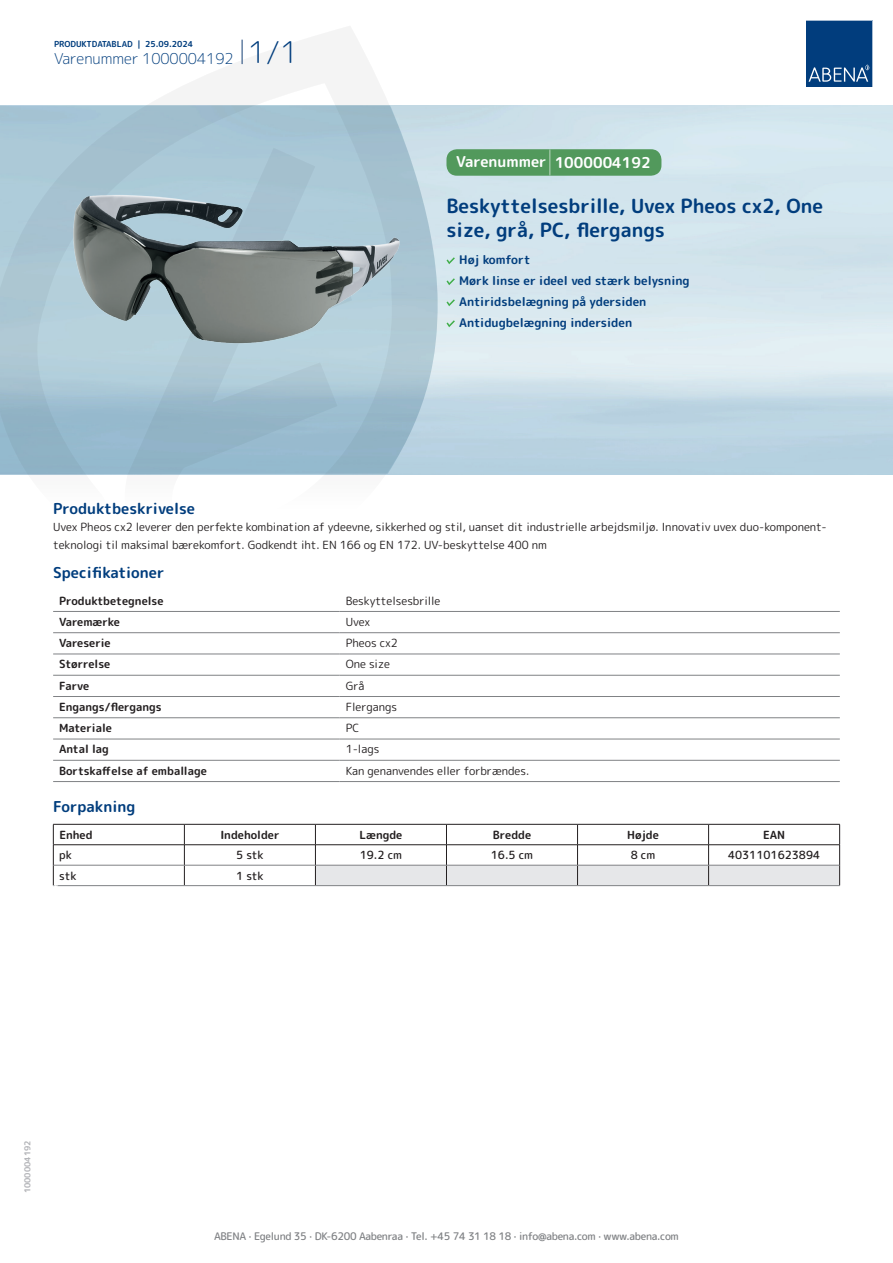
<style>
.page{position:relative;width:893px;height:1263px;background:#fff}
.page>*{position:absolute;margin:0;border:0;box-sizing:border-box;transform-origin:0 0}
.t1{font:700 19.5px/24px "Rounded Mplus 1 c";color:#013d7d}
.t2{font:700 15px "Rounded Mplus 1 c";color:#013d7d}
.t3{font:300 15px "Rounded Mplus 1 c";color:#013d7d}
.t4{font:700 15px "Rounded Mplus 1 c";color:#fff}
.t5{font:700 12px/21px "Rounded Mplus 1 c";color:#013d7d}
.t6{font:11.25px/18px "Rounded Mplus 1 c";color:#231f20}
.t7{font:700 11.25px "Rounded Mplus 1 c";color:#231f20}
.t8{font:500 11.25px "Rounded Mplus 1 c";color:#231f20}
.t9{font:500 10.5px "Rounded Mplus 1 c";letter-spacing:-.03em;color:#808285}
.t10{font:700 10.5px "Rounded Mplus 1 c";color:#fff}
.t11{font:700 8.25px "Rounded Mplus 1 c";color:#013d7d}
.t12{font:700 8.25px "Rounded Mplus 1 c";color:#b2b3b7}
.s1{font-size:30px}
.s2{font-size:25.5px}
</style>
<div class="page">
<svg style="left:0;top:26px;width:439px;height:449px"></svg>
<svg style="left:0;top:106px;width:438px;height:368px;background:#a3c1d1"></svg>
<svg style="left:242px;top:40px;width:1px;height:24px"></svg>
<svg style="left:806px;top:20px;width:67px;height:67px;background:#144b86"></svg>
<img style="left:47px;top:171px;width:384px;height:187px">
<hr style="left:53px;top:611px;width:287px;height:1px;background:#808285">
<hr style="left:340px;top:611px;width:500px;height:1px;background:#808285">
<hr style="left:53px;top:632px;width:287px;height:1px;background:#808285">
<hr style="left:340px;top:632px;width:500px;height:1px;background:#808285">
<hr style="left:53px;top:654px;width:287px;height:1px;background:#808285">
<hr style="left:340px;top:654px;width:500px;height:1px;background:#808285">
<hr style="left:53px;top:675px;width:287px;height:1px;background:#808285">
<hr style="left:340px;top:675px;width:500px;height:1px;background:#808285">
<hr style="left:53px;top:696px;width:287px;height:1px;background:#808285">
<hr style="left:340px;top:696px;width:500px;height:1px;background:#808285">
<hr style="left:53px;top:717px;width:287px;height:1px;background:#808285">
<hr style="left:340px;top:717px;width:500px;height:1px;background:#808285">
<hr style="left:53px;top:739px;width:287px;height:1px;background:#808285">
<hr style="left:340px;top:739px;width:500px;height:1px;background:#808285">
<hr style="left:53px;top:760px;width:287px;height:1px;background:#808285">
<hr style="left:340px;top:760px;width:500px;height:1px;background:#808285">
<hr style="left:53px;top:781px;width:287px;height:1px;background:#808285">
<hr style="left:340px;top:781px;width:500px;height:1px;background:#808285">
<hr style="left:53px;top:824px;width:131px;height:1px;background:#231f20">
<hr style="left:184px;top:824px;width:131px;height:1px;background:#231f20">
<hr style="left:53px;top:844px;width:131px;height:1px;background:#231f20">
<hr style="left:184px;top:844px;width:131px;height:1px;background:#231f20">
<svg style="left:53px;top:824px;width:1px;height:61px"></svg>
<svg style="left:184px;top:824px;width:1px;height:61px"></svg>
<svg style="left:315px;top:824px;width:525px;height:61px"></svg>
<hr style="left:54px;top:865px;width:130px;height:1px;background:#808285">
<hr style="left:184px;top:865px;width:131px;height:1px;background:#808285">
<hr style="left:315px;top:865px;width:131px;height:1px;background:#808285">
<hr style="left:446px;top:865px;width:131px;height:1px;background:#808285">
<hr style="left:577px;top:865px;width:132px;height:1px;background:#808285">
<hr style="left:709px;top:865px;width:130px;height:1px;background:#808285">
<hr style="left:53px;top:885px;width:131px;height:1px;background:#808285">
<hr style="left:184px;top:885px;width:131px;height:1px;background:#808285">
<hr style="left:315px;top:885px;width:131px;height:1px;background:#808285">
<hr style="left:446px;top:885px;width:131px;height:1px;background:#808285">
<hr style="left:577px;top:885px;width:132px;height:1px;background:#808285">
<hr style="left:709px;top:885px;width:131px;height:1px;background:#808285">
<svg style="left:446px;top:257px;width:9px;height:7px"></svg>
<svg style="left:446px;top:278px;width:9px;height:7px"></svg>
<svg style="left:446px;top:299px;width:9px;height:7px"></svg>
<svg style="left:446px;top:320px;width:9px;height:7px"></svg>
<div style="left:446px;top:149px;width:215px;height:27px;background:#52995c;border-radius:10px"></div>
<p class="t11" style="left:54px;top:38px;width:141px">PRODUKTDATABLAD | 25.09.2024</p>
<h2 class="t3" style="left:54px;top:48px;width:246px">Varenummer 1000004192 <span class="s1">1/1</span></h2>
<h2 class="t4" style="left:456px;top:152px;width:196px">Varenummer <span class="s2">|</span> 1000004192</h2>
<h1 class="t1" style="left:446px;top:194px;width:378px">Beskyttelsesbrille, Uvex Pheos cx2, One size, grå, PC, flergangs</h1>
<p class="t5" style="left:459px;top:249px;width:232px">Høj komfort<br>Mørk linse er ideel ved stærk belysning<br>Antiridsbelægning på ydersiden<br>Antidugbelægning indersiden</p>
<h2 class="t2" style="left:53px;top:498px;width:143px">Produktbeskrivelse</h2>
<p class="t6" style="left:53px;top:517px;width:775px">Uvex Pheos cx2 leverer den perfekte kombination af ydeevne, sikkerhed og stil, uanset dit industrielle arbejdsmiljø. Innovativ uvex duo-komponent&shy;teknologi til maksimal bærekomfort. Godkendt iht. EN 166 og EN 172. UV-beskyttelse 400 nm</p>
<h2 class="t2" style="left:53px;top:562px;width:113px">Specifikationer</h2>
<p class="t7" style="left:59px;top:592px;width:106px">Produktbetegnelse</p>
<p class="t6" style="left:346px;top:591px;width:96px">Beskyttelsesbrille</p>
<p class="t7" style="left:59px;top:614px;width:62px">Varemærke</p>
<p class="t6" style="left:346px;top:613px;width:26px">Uvex</p>
<p class="t7" style="left:59px;top:635px;width:53px">Vareserie</p>
<p class="t6" style="left:346px;top:634px;width:54px">Pheos cx2</p>
<p class="t7" style="left:59px;top:656px;width:53px">Størrelse</p>
<p class="t6" style="left:346px;top:655px;width:46px">One size</p>
<p class="t7" style="left:59px;top:678px;width:32px">Farve</p>
<p class="t6" style="left:346px;top:676px;width:20px">Grå</p>
<p class="t7" style="left:59px;top:699px;width:104px">Engangs/flergangs</p>
<p class="t6" style="left:346px;top:698px;width:53px">Flergangs</p>
<p class="t7" style="left:59px;top:720px;width:54px">Materiale</p>
<p class="t6" style="left:346px;top:719px;width:15px">PC</p>
<p class="t7" style="left:59px;top:741px;width:51px">Antal lag</p>
<p class="t6" style="left:346px;top:740px;width:35px">1-lags</p>
<p class="t7" style="left:59px;top:763px;width:149px">Bortskaffelse af emballage</p>
<p class="t6" style="left:346px;top:762px;width:185px">Kan genanvendes eller forbrændes.</p>
<h2 class="t2" style="left:53px;top:796px;width:84px">Forpakning</h2>
<p class="t7" style="left:59px;top:827px;width:35px">Enhed</p>
<p class="t7" style="left:220px;top:827px;width:61px">Indeholder</p>
<p class="t7" style="left:359px;top:827px;width:44px">Længde</p>
<p class="t7" style="left:493px;top:827px;width:40px">Bredde</p>
<p class="t7" style="left:627px;top:827px;width:33px">Højde</p>
<p class="t7" style="left:763px;top:827px;width:24px">EAN</p>
<p class="t8" style="left:59px;top:847px;width:14px">pk</p>
<p class="t8" style="left:236px;top:847px;width:29px">5 stk</p>
<p class="t8" style="left:360px;top:847px;width:44px">19.2 cm</p>
<p class="t8" style="left:491px;top:847px;width:44px">16.5 cm</p>
<p class="t8" style="left:631px;top:847px;width:26px">8 cm</p>
<p class="t8" style="left:728px;top:847px;width:94px">4031101623894</p>
<p class="t8" style="left:59px;top:867px;width:19px">stk</p>
<p class="t8" style="left:236px;top:867px;width:29px">1 stk</p>
<p class="t10" style="left:53px;top:881px;width:7px">*</p>
<p class="t12" style="left:22px;top:1193px;width:54px;rotate:-90deg">1000004192</p>
<p class="t9" style="left:214px;top:1229px;width:466px">ABENA · Egelund 35 · DK-6200 Aabenraa · Tel. +45 74 31 18 18 · info@abena.com · www.abena.com</p>
</div>
